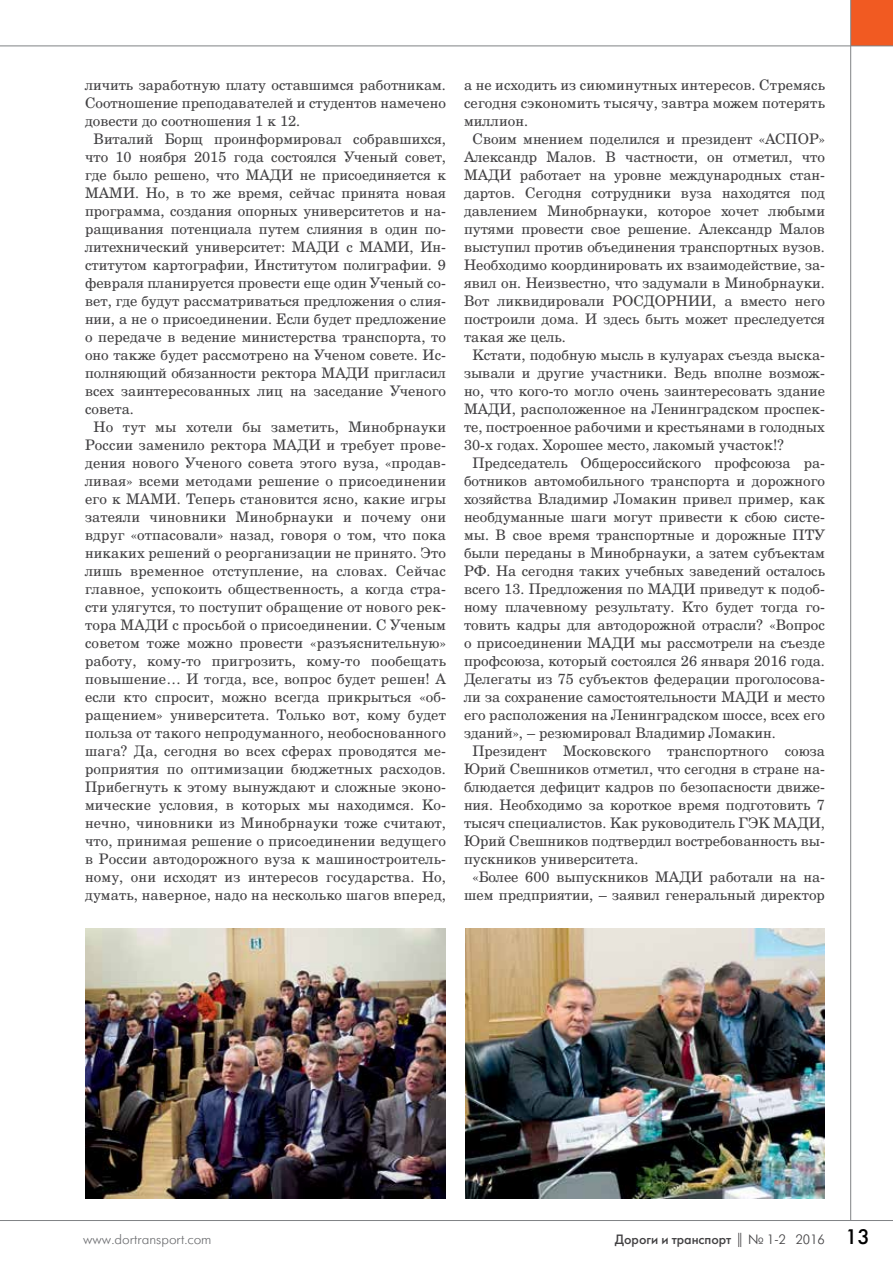
<style>
.page{position:relative;width:893px;height:1263px;background:#fff}
.page>*{position:absolute;margin:0;border:0;box-sizing:border-box;transform-origin:0 0}
.t1{font:14.55px "AG New Handbook C";color:#414042}
.t2{font:13.5px "Futura Futuris C";color:#414042}
.t3{font:13.5px "Futura Futuris Light C";color:#6d6e71}
.s1{font-family:"Futura Futuris Light C"}
.s2{font-size:21px;color:#000}
</style>
<div class="page">
<div style="left:851px;top:0;width:42px;height:46px;background:#f15a22"></div>
<hr style="left:0;top:1220px;width:893px;height:1px;background:#808285">
<hr style="left:0;top:46px;width:893px;height:1px;background:#808285">
<hr style="left:850px;top:0;width:1px;height:1220px;background:#808285">
<img style="left:85px;top:929px;width:360px;height:270px">
<img style="left:465px;top:928px;width:360px;height:270px">
<p class="t1" style="left:85px;top:76px;width:362px">личить заработную плату оставшимся работникам.</p>
<p class="t1" style="left:85px;top:94px;width:362px">Соотношение преподавателей и студентов намечено</p>
<p class="t1" style="left:85px;top:112px;width:217px">довести до соотношения 1 к 12.</p>
<p class="t1" style="left:94px;top:130px;width:354px">Виталий Борщ проинформировал собравшихся,</p>
<p class="t1" style="left:85px;top:148px;width:362px">что 10 ноября 2015 года состоялся Ученый совет,</p>
<p class="t1" style="left:85px;top:166px;width:362px">где было решено, что МАДИ не присоединяется к</p>
<p class="t1" style="left:85px;top:184px;width:362px">МАМИ. Но, в то же время, сейчас принята новая</p>
<p class="t1" style="left:85px;top:202px;width:362px">программа, создания опорных университетов и на-</p>
<p class="t1" style="left:85px;top:220px;width:362px">ращивания потенциала путем слияния в один по-</p>
<p class="t1" style="left:85px;top:238px;width:362px">литехнический университет: МАДИ с МАМИ, Ин-</p>
<p class="t1" style="left:85px;top:256px;width:362px">ститутом картографии, Институтом полиграфии. 9</p>
<p class="t1" style="left:85px;top:274px;width:362px">февраля планируется провести еще один Ученый со-</p>
<p class="t1" style="left:85px;top:292px;width:362px">вет, где будут рассматриваться предложения о слия-</p>
<p class="t1" style="left:85px;top:310px;width:362px">нии, а не о присоединении. Если будет предложение</p>
<p class="t1" style="left:85px;top:328px;width:362px">о передаче в ведение министерства транспорта, то</p>
<p class="t1" style="left:85px;top:346px;width:362px">оно также будет рассмотрено на Ученом совете. Ис-</p>
<p class="t1" style="left:85px;top:364px;width:362px">полняющий обязанности ректора МАДИ пригласил</p>
<p class="t1" style="left:85px;top:382px;width:362px">всех заинтересованных лиц на заседание Ученого</p>
<p class="t1" style="left:85px;top:400px;width:50px">совета.</p>
<p class="t1" style="left:94px;top:418px;width:354px">Но тут мы хотели бы заметить, Минобрнауки</p>
<p class="t1" style="left:85px;top:436px;width:362px">России заменило ректора МАДИ и требует прове-</p>
<p class="t1" style="left:85px;top:454px;width:362px">дения нового Ученого совета этого вуза, «продав-</p>
<p class="t1" style="left:85px;top:472px;width:362px">ливая» всеми методами решение о присоединении</p>
<p class="t1" style="left:85px;top:490px;width:362px">его к МАМИ. Теперь становится ясно, какие игры</p>
<p class="t1" style="left:85px;top:508px;width:362px">затеяли чиновники Минобрнауки и почему они</p>
<p class="t1" style="left:85px;top:526px;width:362px">вдруг «отпасовали» назад, говоря о том, что пока</p>
<p class="t1" style="left:85px;top:544px;width:362px">никаких решений о реорганизации не принято. Это</p>
<p class="t1" style="left:85px;top:562px;width:362px">лишь временное отступление, на словах. Сейчас</p>
<p class="t1" style="left:85px;top:580px;width:362px">главное, успокоить общественность, а когда стра-</p>
<p class="t1" style="left:85px;top:598px;width:362px">сти улягутся, то поступит обращение от нового рек-</p>
<p class="t1" style="left:85px;top:616px;width:362px">тора МАДИ с просьбой о присоединении. С Ученым</p>
<p class="t1" style="left:85px;top:634px;width:362px">советом тоже можно провести «разъяснительную»</p>
<p class="t1" style="left:85px;top:652px;width:362px">работу, кому-то пригрозить, кому-то пообещать</p>
<p class="t1" style="left:85px;top:670px;width:362px">повышение… И тогда, все, вопрос будет решен! А</p>
<p class="t1" style="left:85px;top:688px;width:362px">если кто спросит, можно всегда прикрыться «об-</p>
<p class="t1" style="left:85px;top:706px;width:362px">ращением» университета. Только вот, кому будет</p>
<p class="t1" style="left:85px;top:724px;width:362px">польза от такого непродуманного, необоснованного</p>
<p class="t1" style="left:85px;top:742px;width:362px">шага? Да, сегодня во всех сферах проводятся ме-</p>
<p class="t1" style="left:85px;top:760px;width:362px">роприятия по оптимизации бюджетных расходов.</p>
<p class="t1" style="left:85px;top:778px;width:362px">Прибегнуть к этому вынуждают и сложные эконо-</p>
<p class="t1" style="left:85px;top:796px;width:362px">мические условия, в которых мы находимся. Ко-</p>
<p class="t1" style="left:85px;top:814px;width:362px">нечно, чиновники из Минобрнауки тоже считают,</p>
<p class="t1" style="left:85px;top:832px;width:362px">что, принимая решение о присоединении ведущего</p>
<p class="t1" style="left:85px;top:850px;width:362px">в России автодорожного вуза к машиностроитель-</p>
<p class="t1" style="left:85px;top:868px;width:362px">ному, они исходят из интересов государства. Но,</p>
<p class="t1" style="left:85px;top:886px;width:362px">думать, наверное, надо на несколько шагов вперед,</p>
<p class="t1" style="left:464px;top:76px;width:362px">а не исходить из сиюминутных интересов. Стремясь</p>
<p class="t1" style="left:464px;top:94px;width:362px">сегодня сэкономить тысячу, завтра можем потерять</p>
<p class="t1" style="left:464px;top:112px;width:66px">миллион.</p>
<p class="t1" style="left:472px;top:130px;width:354px">Своим мнением поделился и президент «АСПОР»</p>
<p class="t1" style="left:464px;top:148px;width:362px">Александр Малов. В частности, он отметил, что</p>
<p class="t1" style="left:464px;top:166px;width:362px">МАДИ работает на уровне международных стан-</p>
<p class="t1" style="left:464px;top:184px;width:362px">дартов. Сегодня сотрудники вуза находятся под</p>
<p class="t1" style="left:464px;top:202px;width:362px">давлением Минобрнауки, которое хочет любыми</p>
<p class="t1" style="left:464px;top:220px;width:362px">путями провести свое решение. Александр Малов</p>
<p class="t1" style="left:464px;top:238px;width:362px">выступил против объединения транспортных вузов.</p>
<p class="t1" style="left:464px;top:256px;width:362px">Необходимо координировать их взаимодействие, за-</p>
<p class="t1" style="left:464px;top:274px;width:362px">явил он. Неизвестно, что задумали в Минобрнауки.</p>
<p class="t1" style="left:464px;top:292px;width:362px">Вот ликвидировали РОСДОРНИИ, а вместо него</p>
<p class="t1" style="left:464px;top:310px;width:362px">построили дома. И здесь быть может преследуется</p>
<p class="t1" style="left:464px;top:328px;width:103px">такая же цель.</p>
<p class="t1" style="left:472px;top:346px;width:354px">Кстати, подобную мысль в кулуарах съезда выска-</p>
<p class="t1" style="left:464px;top:364px;width:362px">зывали и другие участники. Ведь вполне возмож-</p>
<p class="t1" style="left:464px;top:382px;width:362px">но, что кого-то могло очень заинтересовать здание</p>
<p class="t1" style="left:464px;top:400px;width:362px">МАДИ, расположенное на Ленинградском проспек-</p>
<p class="t1" style="left:464px;top:418px;width:362px">те, построенное рабочими и крестьянами в голодных</p>
<p class="t1" style="left:464px;top:436px;width:321px">30-х годах. Хорошее место, лакомый участок!?</p>
<p class="t1" style="left:472px;top:454px;width:354px">Председатель Общероссийского профсоюза ра-</p>
<p class="t1" style="left:464px;top:472px;width:362px">ботников автомобильного транспорта и дорожного</p>
<p class="t1" style="left:464px;top:490px;width:362px">хозяйства Владимир Ломакин привел пример, как</p>
<p class="t1" style="left:464px;top:508px;width:362px">необдуманные шаги могут привести к сбою систе-</p>
<p class="t1" style="left:464px;top:526px;width:362px">мы. В свое время транспортные и дорожные ПТУ</p>
<p class="t1" style="left:464px;top:544px;width:362px">были переданы в Минобрнауки, а затем субъектам</p>
<p class="t1" style="left:464px;top:562px;width:362px">РФ. На сегодня таких учебных заведений осталось</p>
<p class="t1" style="left:464px;top:580px;width:362px">всего 13. Предложения по МАДИ приведут к подоб-</p>
<p class="t1" style="left:464px;top:598px;width:362px">ному плачевному результату. Кто будет тогда го-</p>
<p class="t1" style="left:464px;top:616px;width:362px">товить кадры для автодорожной отрасли? «Вопрос</p>
<p class="t1" style="left:464px;top:634px;width:362px">о присоединении МАДИ мы рассмотрели на съезде</p>
<p class="t1" style="left:464px;top:652px;width:362px">профсоюза, который состоялся 26 января 2016 года.</p>
<p class="t1" style="left:464px;top:670px;width:362px">Делегаты из 75 субъектов федерации проголосова-</p>
<p class="t1" style="left:464px;top:688px;width:362px">ли за сохранение самостоятельности МАДИ и место</p>
<p class="t1" style="left:464px;top:706px;width:362px">его расположения на Ленинградском шоссе, всех его</p>
<p class="t1" style="left:464px;top:724px;width:313px">зданий», – резюмировал Владимир Ломакин.</p>
<p class="t1" style="left:472px;top:742px;width:354px">Президент Московского транспортного союза</p>
<p class="t1" style="left:464px;top:760px;width:362px">Юрий Свешников отметил, что сегодня в стране на-</p>
<p class="t1" style="left:464px;top:778px;width:362px">блюдается дефицит кадров по безопасности движе-</p>
<p class="t1" style="left:464px;top:796px;width:362px">ния. Необходимо за короткое время подготовить 7</p>
<p class="t1" style="left:464px;top:814px;width:362px">тысяч специалистов. Как руководитель ГЭК МАДИ,</p>
<p class="t1" style="left:464px;top:832px;width:362px">Юрий Свешников подтвердил востребованность вы-</p>
<p class="t1" style="left:464px;top:850px;width:176px">пускников университета.</p>
<p class="t1" style="left:472px;top:868px;width:354px">«Более 600 выпускников МАДИ работали на на-</p>
<p class="t1" style="left:464px;top:886px;width:362px">шем предприятии, – заявил генеральный директор</p>
<p class="t3" style="left:83px;top:1232px;width:130px">www.dortransport.com</p>
<p class="t2" style="left:615px;top:1231px;width:256px">Дороги и транспорт <span class="s1">|| № 1-2 2016</span> <span class="s2">13</span></p>
</div>
